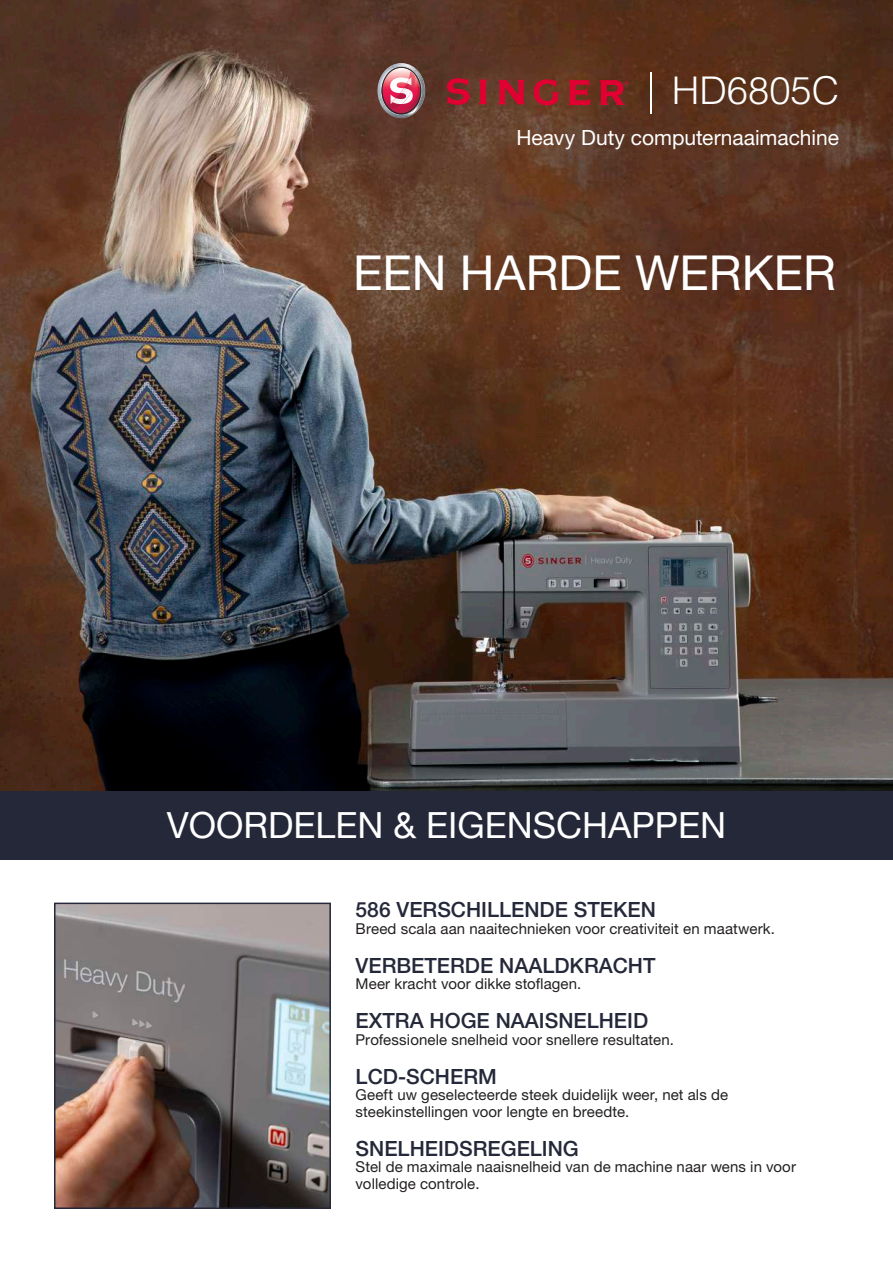
<style>
.page{position:relative;width:893px;height:1263px;background:#fff}
.page>*{position:absolute;margin:0;border:0;box-sizing:border-box;transform-origin:0 0}
.t1{font:48px "Helvetica Neue";color:#fff}
.t2{font:300 38.25px "Helvetica";color:#fff}
.t3{font:36px "Helvetica Neue";color:#fff}
.t4{font:500 21px "Helvetica Neue";color:#252839}
.t5{font:21px "Helvetica Neue";color:#fff}
.t6{font:20.4px "Helvetica";color:#fff}
.t7{font:15px/16.5px "Helvetica Neue";letter-spacing:.005em;color:#231f20}
</style>
<div class="page">
<img style="left:0;top:0;width:893px;height:791px">
<div style="left:0;top:791px;width:893px;height:68px;background:#252839"></div>
<svg style="left:377px;top:63px;width:48px;height:55px;background:#ae707b"></svg>
<svg style="left:447px;top:78px;width:22px;height:27px"></svg>
<svg style="left:478px;top:80px;width:10px;height:24px"></svg>
<svg style="left:497px;top:80px;width:28px;height:24px"></svg>
<svg style="left:534px;top:79px;width:26px;height:26px"></svg>
<svg style="left:568px;top:80px;width:22px;height:25px"></svg>
<svg style="left:599px;top:80px;width:30px;height:25px"></svg>
<hr style="left:650px;top:72px;width:1px;height:42px;background:#fff">
<img style="left:57px;top:905px;width:271px;height:301px">
<div style="left:54px;top:902px;width:277px;height:307px;border:2px solid #252839"></div>
<h2 class="t2" style="left:672px;top:58px;width:169px">HD6805C</h2>
<h3 class="t6" style="left:447px;top:120px;width:396px">Heavy Duty Computerized Sewing Machine</h3>
<h3 class="t5" style="left:516px;top:125px;width:324px">Heavy Duty computernaaimachine</h3>
<h1 class="t1" style="left:353px;top:238px;width:484px">EEN HARDE WERKER</h1>
<h3 class="t3" style="left:167px;top:800px;width:561px">VOORDELEN &amp; EIGENSCHAPPEN</h3>
<h3 class="t4" style="left:356px;top:897px;width:302px">586 VERSCHILLENDE STEKEN</h3>
<p class="t7" style="left:356px;top:920px;width:421px">Breed scala aan naaitechnieken voor creativiteit en maatwerk.</p>
<h3 class="t4" style="left:356px;top:953px;width:301px">VERBETERDE NAALDKRACHT</h3>
<p class="t7" style="left:356px;top:975px;width:227px">Meer kracht voor dikke stoflagen.</p>
<h3 class="t4" style="left:356px;top:1008px;width:294px">EXTRA HOGE NAAISNELHEID</h3>
<p class="t7" style="left:356px;top:1031px;width:320px">Professionele snelheid voor snellere resultaten.</p>
<h3 class="t4" style="left:356px;top:1064px;width:143px">LCD-SCHERM</h3>
<p class="t7" style="left:356px;top:1086px;width:374px">Geeft uw geselecteerde steek duidelijk weer, net als de steekinstellingen voor lengte en breedte.</p>
<h3 class="t4" style="left:356px;top:1136px;width:225px">SNELHEIDSREGELING</h3>
<p class="t7" style="left:356px;top:1158px;width:442px">Stel de maximale naaisnelheid van de machine naar wens in voor volledige controle.</p>
</div>
